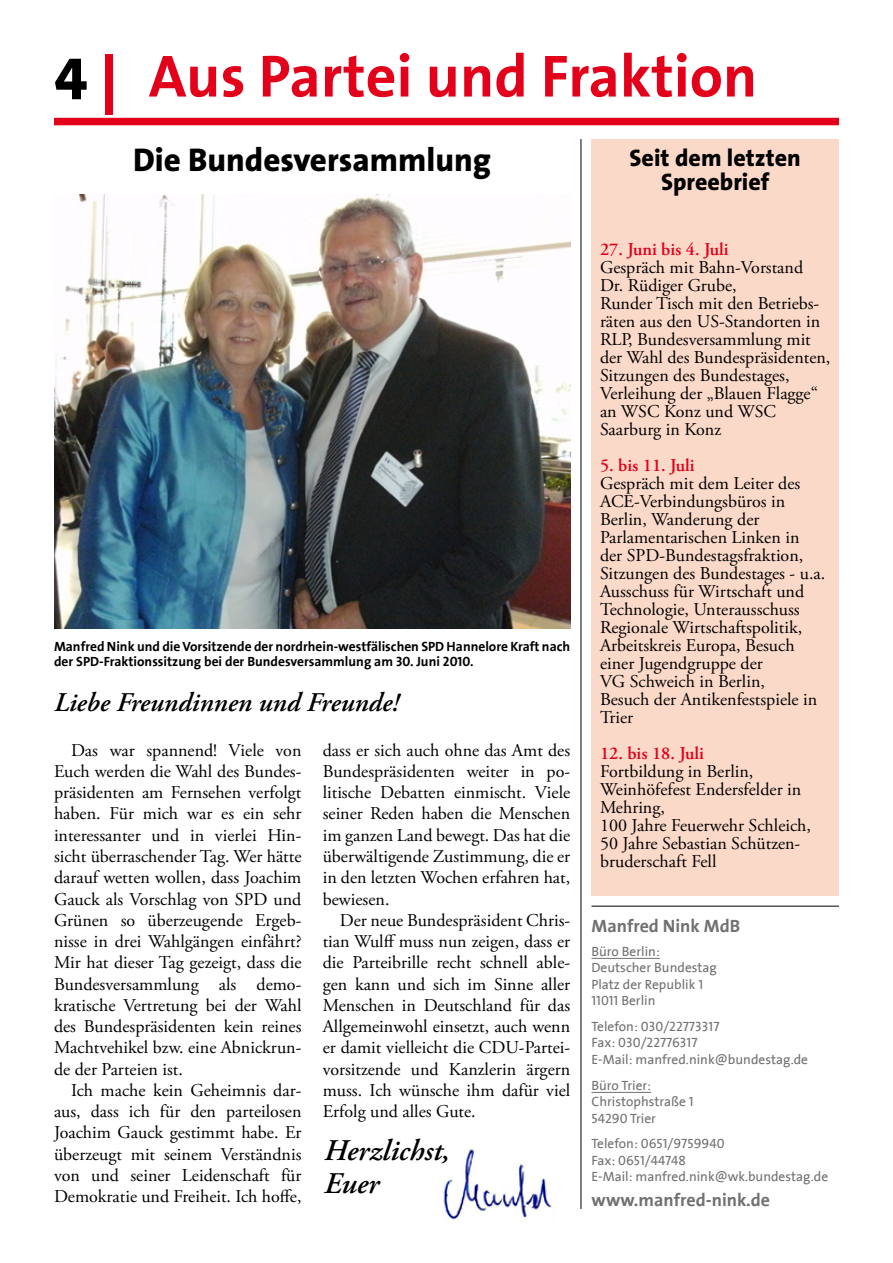
<style>
.page{position:relative;width:893px;height:1263px;background:#fff}
.page>*{position:absolute;margin:0;border:0;box-sizing:border-box;transform-origin:0 0}
.t1{font:700 60px "SPD2002 The Sans";color:#e2001a}
.t2{font:60px "The Sans Extra Bold Caps";color:#e2001a}
.t3{font:800 33px "The Sans";color:#000}
.t4{font:italic 600 30px/33px "Adobe Garamond Pro";color:#000}
.t5{font:italic 600 27px "Adobe Garamond Pro";color:#000}
.t6{font:800 24px/24px "The Sans";color:#000;text-align:center}
.t7{font:18px/21.3px "Adobe Garamond Pro";color:#000;text-align:justify}
.t8{font:600 18px "Adobe Garamond Pro";color:#e2001a}
.t9{font:700 18px "SPD2002 The Sans";color:#707173}
.t10{font:13.5px/16.5px "SPD2002 The Sans";color:#707173}
.t11{font:700 13.5px/15.8px "SPD2002 The Sans";color:#000}
</style>
<div class="page">
<hr style="left:581px;top:139px;width:1px;height:1070px;background:#000">
<img style="left:443px;top:1149px;width:112px;height:71px">
<div style="left:54px;top:118px;width:839px;height:7px;background:#e2001a"></div>
<div style="left:591px;top:139px;width:248px;height:85px;background:#fbd9c9"></div>
<div style="left:591px;top:224px;width:248px;height:671px;background:#fbd9c9"></div>
<hr style="left:591px;top:1092px;width:60px;height:1px;background:#707173">
<hr style="left:591px;top:958px;width:69px;height:1px;background:#707173">
<hr style="left:591px;top:906px;width:248px;height:1px;background:#000">
<img style="left:54px;top:194px;width:516px;height:434px">
<div style="left:839px;top:97px;width:54px;height:43px;background:#fff"></div>
<h1 class="t2" style="left:101px;top:40px;width:18px">|</h1>
<h1 class="t1" style="left:149px;top:45px;width:610px">Aus Partei und Fraktion</h1>
<h2 class="t3" style="left:133px;top:139px;width:359px">Die Bundesversammlung</h2>
<h3 class="t6" style="left:630px;top:146px;width:173px">Seit dem letzten<br>Spreebrief</h3>
<p class="t11" style="left:54px;top:639px;width:518px">Manfred Nink und die Vorsitzende der nordrhein-westfälischen SPD Hannelore Kraft nach der SPD-Fraktionssitzung bei der Bundesversammlung am 30. Juni 2010.</p>
<h3 class="t5" style="left:54px;top:687px;width:346px">Liebe Freundinnen und Freunde!</h3>
<p class="t7" style="left:54px;top:740px;width:249px;text-indent:17px">Das war spannend! Viele von Euch werden die Wahl des Bundes&shy;präsidenten am Fernsehen verfolgt haben. Für mich war es ein sehr interessanter und in vierlei Hin&shy;sicht überraschender Tag. Wer hätte darauf wetten wollen, dass Joachim Gauck als Vorschlag von SPD und Grünen so überzeugende Ergeb&shy;nisse in drei Wahlgängen einfährt?<br>Mir hat dieser Tag gezeigt, dass die Bundesversammlung als demo&shy;kratische Vertretung bei der Wahl des Bundespräsidenten kein reines Machtvehikel bzw. eine Abnickrun&shy;de der Parteien ist.</p>
<p class="t7" style="left:54px;top:1080px;width:249px;text-indent:17px">Ich mache kein Geheimnis dar&shy;aus, dass ich für den parteilosen Joachim Gauck gestimmt habe. Er überzeugt mit seinem Verständnis von und seiner Leidenschaft für Demokratie und Freiheit. Ich hoffe,</p>
<p class="t7" style="left:323px;top:740px;width:249px">dass er sich auch ohne das Amt des Bundespräsidenten weiter in po&shy;litische Debatten einmischt. Viele seiner Reden haben die Menschen im ganzen Land bewegt. Das hat die überwältigende Zustimmung, die er in den letzten Wochen erfahren hat, bewiesen.</p>
<p class="t7" style="left:323px;top:910px;width:249px;text-indent:17px">Der neue Bundespräsident Chris&shy;tian Wulff muss nun zeigen, dass er die Parteibrille recht schnell able&shy;gen kann und sich im Sinne aller Menschen in Deutschland für das Allgemeinwohl einsetzt, auch wenn er damit vielleicht die CDU-Partei&shy;vorsitzende und Kanzlerin ärgern muss. Ich wünsche ihm dafür viel Erfolg und alles Gute.</p>
<h3 class="t4" style="left:324px;top:1135px;width:127px">Herzlichst,<br>Euer</h3>
<p class="t8" style="left:600px;top:239px;width:130px">27. Juni bis 4. Juli</p>
<p class="t7" style="left:600px;top:259px;width:232px;line-height:18px;text-align:left">Gespräch mit Bahn-Vorstand<br>Dr. Rüdiger Grube,<br>Runder Tisch mit den Betriebs&shy;räten aus den US-Standorten in<br>RLP, Bundesversammlung mit der Wahl des Bundespräsidenten,<br>Sitzungen des Bundestages,<br>Verleihung der „Blauen Flagge“ an WSC Konz und WSC<br>Saarburg in Konz</p>
<p class="t8" style="left:600px;top:455px;width:96px">5. bis 11. Juli</p>
<p class="t7" style="left:600px;top:475px;width:227px;line-height:18px;text-align:left">Gespräch mit dem Leiter des<br>ACE-Verbindungsbüros in<br>Berlin, Wanderung der<br>Parlamentarischen Linken in der SPD-Bundestagsfraktion,<br>Sitzungen des Bundestages - u.a.<br>Ausschuss für Wirtschaft und<br>Technologie, Unterausschuss<br>Regionale Wirtschaftspolitik,<br>Arbeitskreis Europa, Besuch einer Jugendgruppe der<br>VG Schweich in Berlin,<br>Besuch der Antikenfestspiele in<br>Trier</p>
<p class="t8" style="left:600px;top:743px;width:105px">12. bis 18. Juli</p>
<p class="t7" style="left:600px;top:763px;width:213px;line-height:18px;text-align:left">Fortbildung in Berlin,<br>Weinhöfefest Endersfelder in<br>Mehring,<br>100 Jahre Feuerwehr Schleich,<br>50 Jahre Sebastian Schützen&shy;bruderschaft Fell</p>
<p class="t9" style="left:591px;top:916px;width:150px">Manfred Nink MdB</p>
<p class="t10" style="left:591px;top:944px;width:127px">Büro Berlin:<br>Deutscher Bundestag<br>Platz der Republik 1<br>11011 Berlin</p>
<p class="t10" style="left:591px;top:1019px;width:218px">Telefon: 030/22773317<br>Fax: 030/22776317<br>E-Mail: manfred.nink@bundestag.de</p>
<p class="t10" style="left:591px;top:1078px;width:104px">Büro Trier:<br>Christophstraße 1<br>54290 Trier</p>
<p class="t10" style="left:591px;top:1136px;width:238px">Telefon: 0651/9759940<br>Fax: 0651/44748<br>E-Mail: manfred.nink@wk.bundestag.de</p>
<p class="t9" style="left:591px;top:1190px;width:180px">www.manfred-nink.de</p>
</div>
